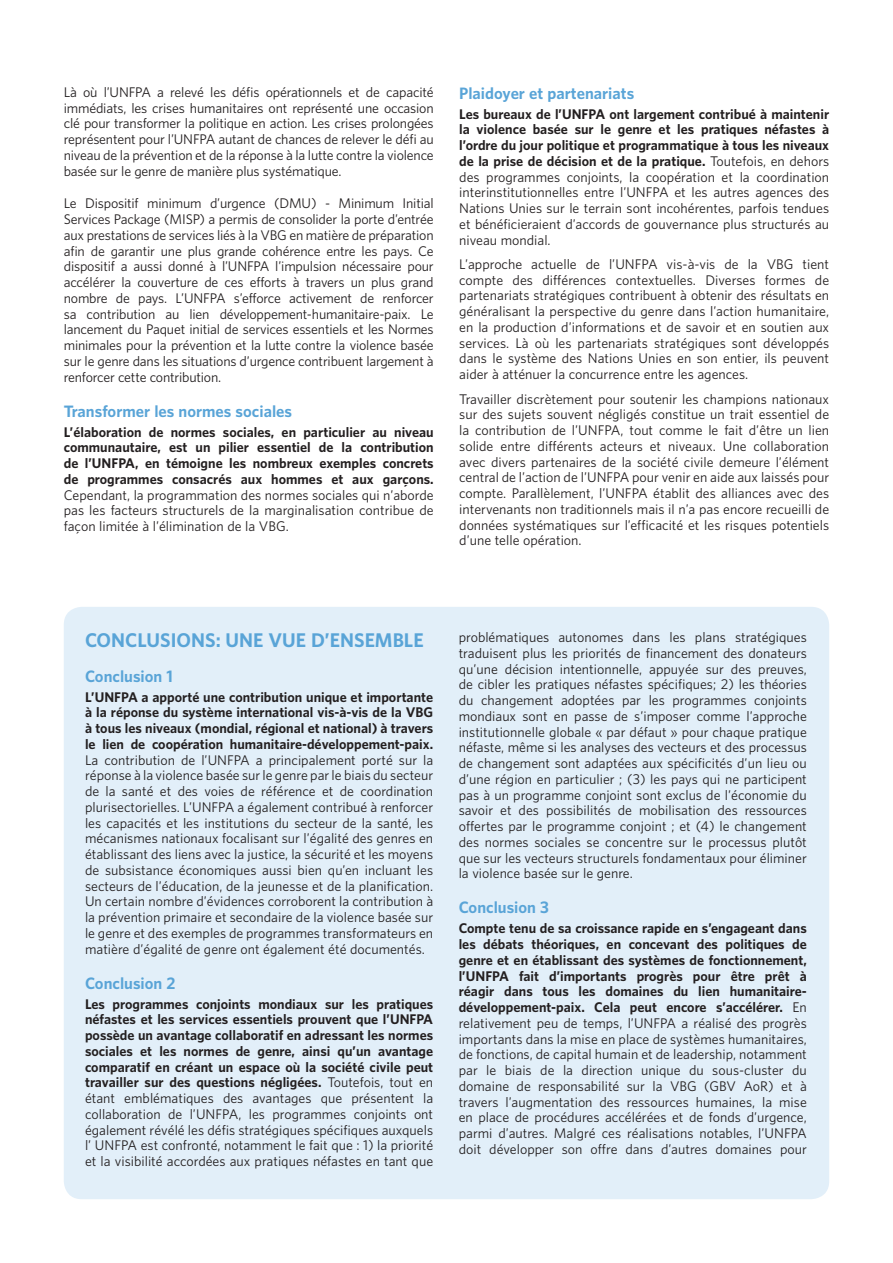
<style>
.page{position:relative;width:893px;height:1263px;background:#fff}
.page>*{position:absolute;margin:0;border:0;box-sizing:border-box;transform-origin:0 0}
.Heading{font:700 18px "UNFPA";color:#59a4d7}
.sub_head{font:700 15px "UNFPA";color:#59a4d7}
.Text{font:700 15px "UNFPA";color:#59a4d7}
.Text-2{font:12.75px/15.8px "UNFPA Text";color:#231f20;text-align:justify}
.Text-3{font:700 12.75px/15.8px "UNFPA";color:#231f20;text-align:justify}
.s1{font-family:"UNFPA Text";font-weight:400}
.s2{font-family:"UNFPA";font-weight:700}
</style>
<div class="page">
<div style="left:64px;top:607px;width:765px;height:592px;background:#e2eff9;border-radius:18px"></div>
<p class="Text-2" style="left:64px;top:84px;width:371px">Là où l’UNFPA a relevé les défis opérationnels et de capacité immédiats, les crises humanitaires ont représenté une occasion clé pour transformer la politique en action. Les crises prolongées représentent pour l’UNFPA autant de chances de relever le défi au niveau de la prévention et de la réponse à la lutte contre la violence basée sur le genre de manière plus systématique.</p>
<p class="Text-2" style="left:64px;top:195px;width:371px">Le Dispositif minimum d’urgence (DMU) - Minimum Initial Services Package (MISP) a permis de consolider la porte d’entrée aux prestations de services liés à la VBG en matière de préparation afin de garantir une plus grande cohérence entre les pays. Ce dispositif a aussi donné à l’UNFPA l’impulsion nécessaire pour accélérer la couverture de ces efforts à travers un plus grand nombre de pays. L’UNFPA s’efforce activement de renforcer sa contribution au lien développement-humanitaire-paix. Le lancement du Paquet initial de services essentiels et les Normes minimales pour la prévention et la lutte contre la violence basée sur le genre dans les situations d’urgence contribuent largement à renforcer cette contribution.</p>
<p class="sub_head" style="left:64px;top:401px;width:230px">Transformer les normes sociales</p>
<p class="Text-3" style="left:64px;top:423px;width:371px">L’élaboration de normes sociales, en particulier au niveau communautaire, est un pilier essentiel de la contribution de l’UNFPA, en témoigne les nombreux exemples concrets de programmes consacrés aux hommes et aux garçons.<br><span class="s1">Cependant, la programmation des normes sociales qui n’aborde pas les facteurs structurels de la marginalisation contribue de façon limitée à l’élimination de la VBG.</span></p>
<p class="sub_head" style="left:459px;top:83px;width:176px">Plaidoyer et partenariats</p>
<p class="Text-2" style="left:459px;top:106px;width:371px"><span class="s2">Les bureaux de l’UNFPA ont largement contribué à maintenir la violence basée sur le genre et les pratiques néfastes à l’ordre du jour politique et programmatique à tous les niveaux de la prise de décision et de la pratique.</span> Toutefois, en dehors des programmes conjoints, la coopération et la coordination interinstitutionnelles entre l’UNFPA et les autres agences des Nations Unies sur le terrain sont incohérentes, parfois tendues et bénéficieraient d’accords de gouvernance plus structurés au niveau mondial.</p>
<p class="Text-2" style="left:459px;top:256px;width:371px">L’approche actuelle de l’UNFPA vis-à-vis de la VBG tient compte des différences contextuelles. Diverses formes de partenariats stratégiques contribuent à obtenir des résultats en généralisant la perspective du genre dans l’action humanitaire, en la production d’informations et de savoir et en soutien aux services. Là où les partenariats stratégiques sont développés dans le système des Nations Unies en son entier, ils peuvent aider à atténuer la concurrence entre les agences.</p>
<p class="Text-2" style="left:459px;top:390px;width:371px">Travailler discrètement pour soutenir les champions nationaux sur des sujets souvent négligés constitue un trait essentiel de la contribution de l’UNFPA, tout comme le fait d’être un lien solide entre différents acteurs et niveaux. Une collaboration avec divers partenaires de la société civile demeure l’élément central de l’action de l’UNFPA pour venir en aide aux laissés pour compte. Parallèlement, l’UNFPA établit des alliances avec des intervenants non traditionnels mais il n’a pas encore recueilli de données systématiques sur l’efficacité et les risques potentiels d’une telle opération.</p>
<p class="Heading" style="left:85px;top:628px;width:340px">CONCLUSIONS: UNE VUE D’ENSEMBLE</p>
<p class="sub_head" style="left:85px;top:666px;width:89px">Conclusion 1</p>
<p class="Text-2" style="left:85px;top:688px;width:350px"><span class="s2">L’UNFPA a apporté une contribution unique et importante à la réponse du système international vis-à-vis de la VBG à tous les niveaux (mondial, régional et national) à travers le lien de coopération humanitaire-développement-paix.<br></span>La contribution de l’UNFPA a principalement porté sur la réponse à la violence basée sur le genre par le biais du secteur de la santé et des voies de référence et de coordination plurisectorielles. L’UNFPA a également contribué à renforcer les capacités et les institutions du secteur de la santé, les mécanismes nationaux focalisant sur l’égalité des genres en établissant des liens avec la justice, la sécurité et les moyens de subsistance économiques aussi bien qu’en incluant les secteurs de l’éducation, de la jeunesse et de la planification.<br>Un certain nombre d’évidences corroborent la contribution à la prévention primaire et secondaire de la violence basée sur le genre et des exemples de programmes transformateurs en matière d’égalité de genre ont également été documentés.</p>
<p class="Text" style="left:85px;top:973px;width:92px">Conclusion 2</p>
<p class="Text-3" style="left:85px;top:995px;width:350px">Les programmes conjoints mondiaux sur les pratiques néfastes et les services essentiels prouvent que l’UNFPA possède un avantage collaboratif en adressant les normes sociales et les normes de genre, ainsi qu’un avantage comparatif en créant un espace où la société civile peut travailler sur des questions négligées. <span class="s1">Toutefois, tout en étant emblématiques des avantages que présentent la collaboration de l’UNFPA, les programmes conjoints ont également révélé les défis stratégiques spécifiques auxquels l’ UNFPA est confronté, notamment le fait que : 1) la priorité et la visibilité accordées aux pratiques néfastes en tant que</span></p>
<p class="Text-2" style="left:459px;top:629px;width:350px">problématiques autonomes dans les plans stratégiques traduisent plus les priorités de financement des donateurs qu’une décision intentionnelle, appuyée sur des preuves, de cibler les pratiques néfastes spécifiques; 2) les théories du changement adoptées par les programmes conjoints mondiaux sont en passe de s’imposer comme l’approche institutionnelle globale « par défaut » pour chaque pratique néfaste, même si les analyses des vecteurs et des processus de changement sont adaptées aux spécificités d’un lieu ou d’une région en particulier ; (3) les pays qui ne participent pas à un programme conjoint sont exclus de l’économie du savoir et des possibilités de mobilisation des ressources offertes par le programme conjoint ; et (4) le changement des normes sociales se concentre sur le processus plutôt que sur les vecteurs structurels fondamentaux pour éliminer la violence basée sur le genre.</p>
<p class="Text" style="left:459px;top:898px;width:92px">Conclusion 3</p>
<p class="Text-2" style="left:459px;top:920px;width:350px"><span class="s2">Compte tenu de sa croissance rapide en s’engageant dans les débats théoriques, en concevant des politiques de genre et en établissant des systèmes de fonctionnement, l’UNFPA fait d’importants progrès pour être prêt à réagir dans tous les domaines du lien humanitaire&shy;développement-paix. Cela peut encore s’accélérer.</span> En relativement peu de temps, l’UNFPA a réalisé des progrès importants dans la mise en place de systèmes humanitaires, de fonctions, de capital humain et de leadership, notamment par le biais de la direction unique du sous-cluster du domaine de responsabilité sur la VBG (GBV AoR) et à travers l’augmentation des ressources humaines, la mise en place de procédures accélérées et de fonds d’urgence, parmi d’autres. Malgré ces réalisations notables, l’UNFPA doit développer son offre dans d’autres domaines pour</p>
</div>
